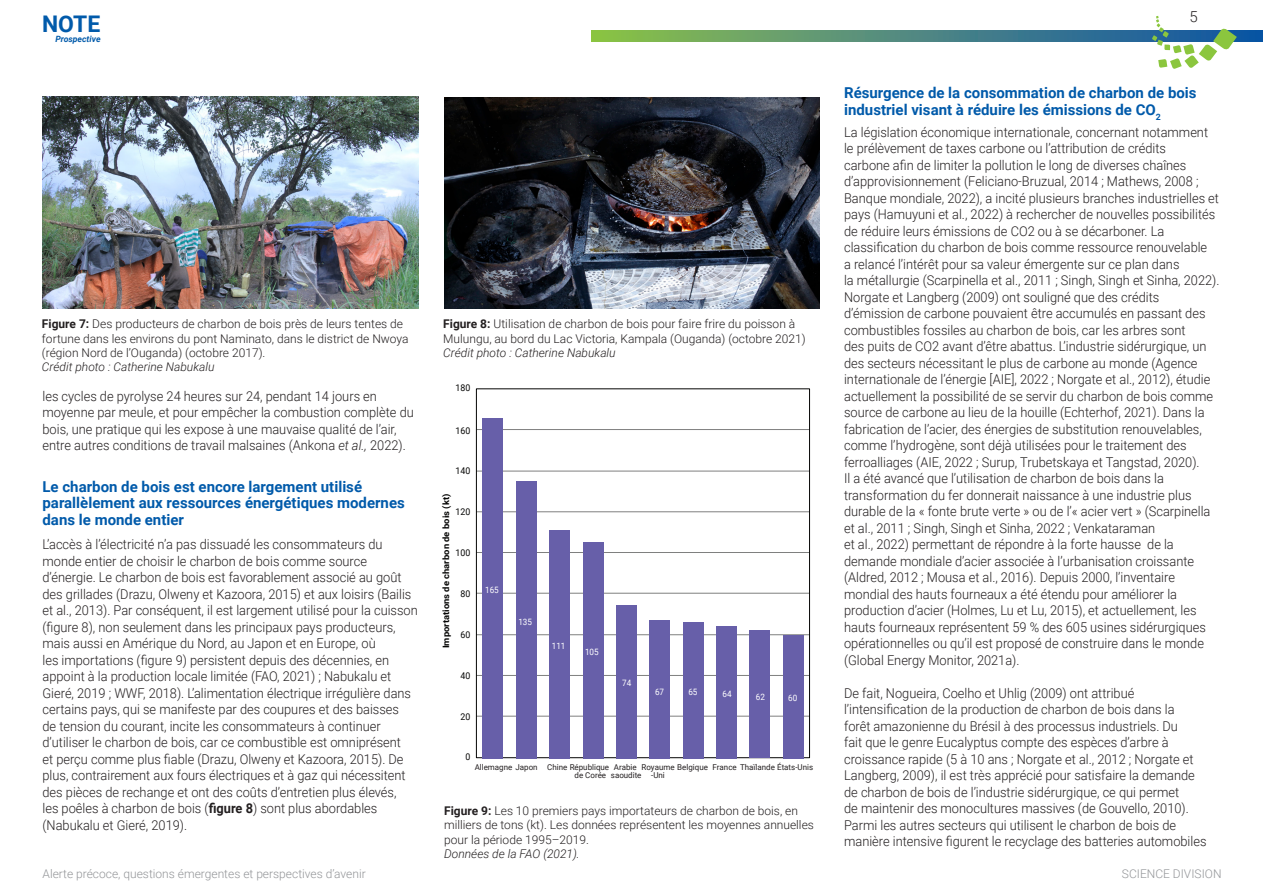
<style>
.page{position:relative;width:1263px;height:893px;background:#fff}
.page>*{position:absolute;margin:0;border:0;box-sizing:border-box;transform-origin:0 0}
.t1{font:700 22.95px "Roboto";color:#015aaa}
.FB_subhead{font:700 15px/16.5px "Roboto";color:#015aaa}
.t2{font:300 15px "Roboto";color:#231f20}
.FB_Body{font:300 13.5px/16.5px "Roboto";color:#231f20;scale:.95 1}
.FB_Section_heading{font:300 12px/14.4px "Roboto";color:#231f20}
.FB_Section_heading-2{font:italic 300 12px "Roboto";color:#231f20}
.t3{font:300 12px "Roboto";color:#939598}
.t4{font:9.3px "Roboto";color:#050504;scale:.95 1}
.t5{font:700 8.85px "Roboto";color:#050504;scale:1.07 1}
.t6{font:8.85px "Roboto";color:#fff;scale:.92 1}
.t7{font:italic 700 8.7px "Roboto";color:#015aaa}
.t8{font:8.1px/8.9px "Roboto";color:#231f20;text-align:center}
.s1{font-weight:700}
.s2{font-style:italic}
</style>
<div class="page">
<svg style="left:591px;top:30px;width:672px;height:12px;background:#548e78"></svg>
<svg style="left:1152px;top:16px;width:85px;height:53px"></svg>
<img style="left:43px;top:97px;width:375px;height:211px">
<img style="left:444px;top:97px;width:376px;height:211px">
<hr style="left:476px;top:716px;width:333px;height:1px;background:#7f807f">
<hr style="left:476px;top:675px;width:333px;height:1px;background:#7f807f">
<hr style="left:476px;top:634px;width:333px;height:1px;background:#7f807f">
<hr style="left:476px;top:593px;width:333px;height:1px;background:#7f807f">
<hr style="left:476px;top:552px;width:333px;height:1px;background:#7f807f">
<hr style="left:476px;top:511px;width:333px;height:1px;background:#7f807f">
<hr style="left:476px;top:471px;width:333px;height:1px;background:#7f807f">
<hr style="left:476px;top:429px;width:333px;height:1px;background:#7f807f">
<div style="left:483px;top:418px;width:20px;height:340px;background:#675fa9"></div>
<div style="left:517px;top:481px;width:20px;height:277px;background:#675fa9"></div>
<div style="left:550px;top:530px;width:20px;height:228px;background:#675fa9"></div>
<div style="left:583px;top:542px;width:20px;height:216px;background:#675fa9"></div>
<div style="left:616px;top:605px;width:21px;height:153px;background:#675fa9"></div>
<div style="left:650px;top:620px;width:20px;height:138px;background:#675fa9"></div>
<div style="left:683px;top:622px;width:20px;height:136px;background:#675fa9"></div>
<div style="left:716px;top:626px;width:21px;height:132px;background:#675fa9"></div>
<div style="left:750px;top:630px;width:20px;height:128px;background:#675fa9"></div>
<div style="left:783px;top:635px;width:20px;height:123px;background:#675fa9"></div>
<h1 class="t1" style="left:42px;top:8px;width:60px">NOTE</h1>
<p class="t7" style="left:55px;top:33px;width:47px">Prospective</p>
<p class="FB_Section_heading" style="left:42px;top:316px;width:368px"><span class="s1">Figure 7:</span> Des producteurs de charbon de bois près de leurs tentes de fortune dans les environs du pont Naminato, dans le district de Nwoya (région Nord de l’Ouganda) (octobre 2017).</p>
<p class="FB_Section_heading-2" style="left:42px;top:359px;width:174px">Crédit photo : Catherine Nabukalu</p>
<p class="FB_Body" style="left:43px;top:387px;width:392px">les cycles de pyrolyse 24 heures sur 24, pendant 14 jours en moyenne par meule, et pour empêcher la combustion complète du bois, une pratique qui les expose à une mauvaise qualité de l’air, entre autres conditions de travail malsaines (Ankona <span class="s2">et al.,</span> 2022).</p>
<p class="FB_subhead" style="left:43px;top:477px;width:364px">Le charbon de bois est encore largement utilisé parallèlement aux ressources énergétiques modernes dans le monde entier</p>
<p class="FB_Body" style="left:43px;top:535px;width:396px">L’accès à l’électricité n’a pas dissuadé les consommateurs du monde entier de choisir le charbon de bois comme source d’énergie. Le charbon de bois est favorablement associé au goût des grillades (Drazu, Olweny et Kazoora, 2015) et aux loisirs (Bailis et al., 2013). Par conséquent, il est largement utilisé pour la cuisson (figure 8), non seulement dans les principaux pays producteurs, mais aussi en Amérique du Nord, au Japon et en Europe, où<br>les importations (figure 9) persistent depuis des décennies, en appoint à la production locale limitée (FAO, 2021) ; Nabukalu et Gieré, 2019 ; WWF, 2018). L’alimentation électrique irrégulière dans certains pays, qui se manifeste par des coupures et des baisses<br>de tension du courant, incite les consommateurs à continuer d’utiliser le charbon de bois, car ce combustible est omniprésent<br>et perçu comme plus fiable (Drazu, Olweny et Kazoora, 2015). De plus, contrairement aux fours électriques et à gaz qui nécessitent des pièces de rechange et ont des coûts d’entretien plus élevés,<br>les poêles à charbon de bois (<span class="s1">figure 8</span>) sont plus abordables (Nabukalu et Gieré, 2019).</p>
<p class="FB_Section_heading" style="left:443px;top:316px;width:364px"><span class="s1">Figure 8:</span> Utilisation de charbon de bois pour faire frire du poisson à<br>Mulungu, au bord du Lac Victoria, Kampala (Ouganda) (octobre 2021)</p>
<p class="FB_Section_heading-2" style="left:443px;top:344px;width:174px">Crédit photo : Catherine Nabukalu</p>
<p class="t4" style="left:456px;top:381px;width:17px">180</p>
<p class="t4" style="left:456px;top:424px;width:17px">160</p>
<p class="t4" style="left:456px;top:464px;width:17px">140</p>
<p class="t5" style="left:440px;top:648px;width:146px;rotate:-90deg">Importations de charbon de bois (kt)</p>
<p class="t4" style="left:456px;top:506px;width:17px">120</p>
<p class="t4" style="left:456px;top:546px;width:17px">100</p>
<p class="t4" style="left:460px;top:587px;width:12px">80</p>
<p class="t4" style="left:460px;top:628px;width:12px">60</p>
<p class="t4" style="left:460px;top:669px;width:12px">40</p>
<p class="t6" style="left:485px;top:584px;width:16px">165</p>
<p class="t6" style="left:518px;top:615px;width:16px">135</p>
<p class="t6" style="left:552px;top:639px;width:16px">111</p>
<p class="t6" style="left:585px;top:645px;width:16px">105</p>
<p class="t6" style="left:622px;top:677px;width:11px">74</p>
<p class="t6" style="left:655px;top:685px;width:11px">67</p>
<p class="t6" style="left:688px;top:686px;width:11px">65</p>
<p class="t6" style="left:722px;top:688px;width:11px">64</p>
<p class="t6" style="left:756px;top:690px;width:11px">62</p>
<p class="t6" style="left:788px;top:692px;width:11px">60</p>
<p class="t4" style="left:460px;top:710px;width:12px">20</p>
<p class="t4" style="left:465px;top:750px;width:7px">0</p>
<p class="t8" style="left:475px;top:762px;width:136px">Allemagne Japon Chine République</p>
<p class="t8" style="left:651px;top:762px;width:163px;text-align:left;text-indent:-10px">Royaume Belgique France Thaïlande États-Unis -Uni</p>
<p class="t8" style="left:611px;top:762px;width:32px">Arabie saoudite</p>
<p class="t8" style="left:575px;top:771px;width:33px">de Corée</p>
<p class="FB_Section_heading" style="left:444px;top:803px;width:371px"><span class="s1">Figure 9:</span> Les 10 premiers pays importateurs de charbon de bois, en milliers de tons (kt). Les données représentent les moyennes annuelles pour la période 1995–2019.</p>
<p class="FB_Section_heading-2" style="left:444px;top:845px;width:137px">Données de la FAO (2021).</p>
<p class="t2" style="left:1189px;top:6px;width:10px">5</p>
<p class="FB_subhead" style="left:844px;top:84px;width:354px">Résurgence de la consommation de charbon de bois industriel visant à réduire les émissions de CO<sub>2</sub></p>
<p class="FB_Body" style="left:844px;top:123px;width:397px">La législation économique internationale, concernant notamment le prélèvement de taxes carbone ou l’attribution de crédits<br>carbone afin de limiter la pollution le long de diverses chaînes d’approvisionnement (Feliciano-Bruzual, 2014 ; Mathews, 2008 ; Banque mondiale, 2022), a incité plusieurs branches industrielles et pays (Hamuyuni et al., 2022) à rechercher de nouvelles possibilités de réduire leurs émissions de CO2 ou à se décarboner. La classification du charbon de bois comme ressource renouvelable<br>a relancé l’intérêt pour sa valeur émergente sur ce plan dans<br>la métallurgie (Scarpinella et al., 2011 ; Singh, Singh et Sinha, 2022).<br>Norgate et Langberg (2009) ont souligné que des crédits d’émission de carbone pouvaient être accumulés en passant des combustibles fossiles au charbon de bois, car les arbres sont<br>des puits de CO2 avant d’être abattus. L’industrie sidérurgique, un des secteurs nécessitant le plus de carbone au monde (Agence internationale de l’énergie [AIE], 2022 ; Norgate et al., 2012), étudie actuellement la possibilité de se servir du charbon de bois comme source de carbone au lieu de la houille (Echterhof, 2021). Dans la fabrication de l’acier, des énergies de substitution renouvelables, comme l’hydrogène, sont déjà utilisées pour le traitement des ferroalliages (AIE, 2022 ; Surup, Trubetskaya et Tangstad, 2020).<br>Il a été avancé que l’utilisation de charbon de bois dans la transformation du fer donnerait naissance à une industrie plus durable de la « fonte brute verte » ou de l’« acier vert » (Scarpinella et al., 2011 ; Singh, Singh et Sinha, 2022 ; Venkataraman<br>et al., 2022) permettant de répondre à la forte hausse de la demande mondiale d’acier associée à l’urbanisation croissante (Aldred, 2012 ; Mousa et al., 2016). Depuis 2000, l’inventaire mondial des hauts fourneaux a été étendu pour améliorer la production d’acier (Holmes, Lu et Lu, 2015), et actuellement, les hauts fourneaux représentent 59 % des 605 usines sidérurgiques opérationnelles ou qu’il est proposé de construire dans le monde (Global Energy Monitor, 2021a).</p>
<p class="FB_Body" style="left:844px;top:684px;width:383px">De fait, Nogueira, Coelho et Uhlig (2009) ont attribué l’intensification de la production de charbon de bois dans la<br>forêt amazonienne du Brésil à des processus industriels. Du<br>fait que le genre Eucalyptus compte des espèces d’arbre à croissance rapide (5 à 10 ans ; Norgate et al., 2012 ; Norgate et Langberg, 2009), il est très apprécié pour satisfaire la demande de charbon de bois de l’industrie sidérurgique, ce qui permet<br>de maintenir des monocultures massives (de Gouvello, 2010).<br>Parmi les autres secteurs qui utilisent le charbon de bois de manière intensive figurent le recyclage des batteries automobiles</p>
<p class="t3" style="left:43px;top:865px;width:325px">Alerte précoce, questions émergentes et perspectives d’avenir</p>
<p class="t3" style="left:1122px;top:865px;width:101px">SCIENCE DIVISION</p>
</div>
